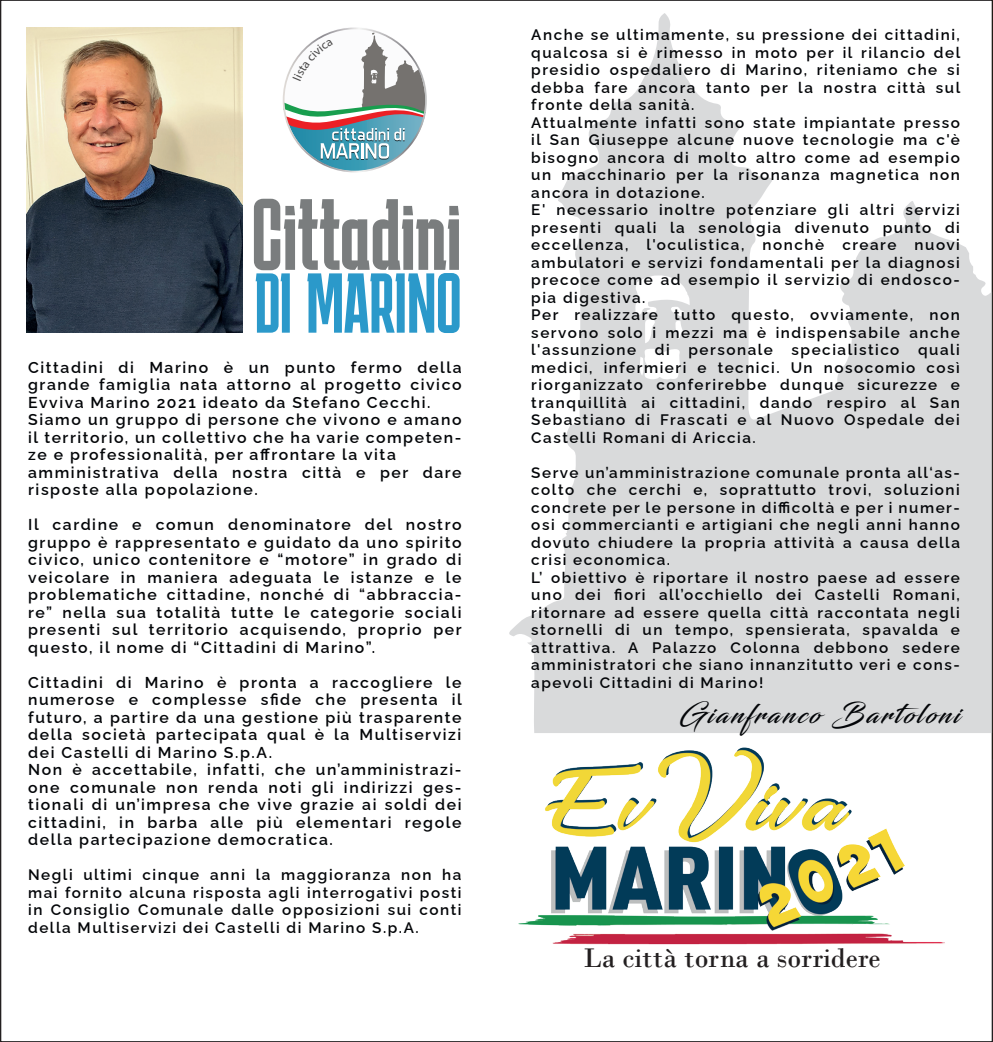
<style>
.page{position:relative;width:993px;height:1042px;background:#fff}
.page>*{position:absolute;margin:0;border:0;box-sizing:border-box;transform-origin:0 0}
.t1{font:100.98px "Karantina";color:#7a7d7e}
.t2{font:84.7px "Karantina";color:#2b99ca}
.t3{font:28.18px "Bodoni";color:#231f20}
.t4{font:26.25px "Blacksword";letter-spacing:.1em;color:#030508}
.t5{font:600 15.75px/17.5px "Raleway";letter-spacing:.1em;color:#030508}
.t6{font:600 15.22px/17.5px "Raleway";letter-spacing:.1em;color:#030508}
</style>
<div class="page">
<img style="left:27px;top:27px;width:215px;height:306px">
<svg style="left:509px;top:13px;width:482px;height:720px;fill:#d9dadb"></svg>
<img style="left:509px;top:724px;width:480px;height:221px">
<svg style="left:283px;top:28px;width:144px;height:144px"></svg>
<h1 class="t1" style="left:252px;top:184px;width:210px">Cittadini</h1>
<h2 class="t2" style="left:255px;top:261px;width:207px">DI MARINO</h2>
<p class="t5" style="left:28px;top:357px;width:435px">Cittadini di Marino è un punto fermo della grande famiglia nata attorno al progetto civico Evviva Marino 2021 ideato da Stefano Cecchi.<br>Siamo un gruppo di persone che vivono e amano il territorio, un collettivo che ha varie competen&shy;ze e professionalità, per affrontare la vita amministrativa della nostra città e per dare risposte alla popolazione.</p>
<p class="t5" style="left:28px;top:514px;width:435px;text-align:justify">Il cardine e comun denominatore del nostro gruppo è rappresentato e guidato da uno spirito civico, unico contenitore e “motore” in grado di veicolare in maniera adeguata le istanze e le problematiche cittadine, nonché di “abbraccia&shy;re” nella sua totalità tutte le categorie sociali presenti sul territorio acquisendo, proprio per questo, il nome di “Cittadini di Marino”.</p>
<p class="t5" style="left:28px;top:672px;width:435px">Cittadini di Marino è pronta a raccogliere le numerose e complesse sfide che presenta il futuro, a partire da una gestione più trasparente della società partecipata qual è la Multiservizi dei Castelli di Marino S.p.A.<br>Non è accettabile, infatti, che un’amministrazi&shy;one comunale non renda noti gli indirizzi ges&shy;tionali di un’impresa che vive grazie ai soldi dei cittadini, in barba alle più elementari regole della partecipazione democratica.</p>
<p class="t6" style="left:28px;top:864px;width:435px;text-align:justify">Negli ultimi cinque anni la maggioranza non ha mai fornito alcuna risposta agli interrogativi posti in Consiglio Comunale dalle opposizioni sui conti della Multiservizi dei Castelli di Marino S.p.A.</p>
<p class="t6" style="left:531px;top:25px;width:430px">Anche se ultimamente, su pressione dei cittadini, qualcosa si è rimesso in moto per il rilancio del presidio ospedaliero di Marino, riteniamo che si debba fare ancora tanto per la nostra città sul fronte della sanità.<br>Attualmente infatti sono state impiantate presso il San Giuseppe alcune nuove tecnologie ma c'è bisogno ancora di molto altro come ad esempio un macchinario per la risonanza magnetica non ancora in dotazione.<br>E' necessario inoltre potenziare gli altri servizi presenti quali la senologia divenuto punto di eccellenza, l'oculistica, nonchè creare nuovi ambulatori e servizi fondamentali per la diagnosi precoce come ad esempio il servizio di endosco&shy;pia digestiva.<br>Per realizzare tutto questo, ovviamente, non servono solo i mezzi ma è indispensabile anche l'assunzione di personale specialistico quali medici, infermieri e tecnici. Un nosocomio così riorganizzato conferirebbe dunque sicurezze e tranquillità ai cittadini, dando respiro al San Sebastiano di Frascati e al Nuovo Ospedale dei Castelli Romani di Ariccia.</p>
<p class="t6" style="left:531px;top:462px;width:430px">Serve un’amministrazione comunale pronta all‘as&shy;colto che cerchi e, soprattutto trovi, soluzioni concrete per le persone in difficoltà e per i numer&shy;osi commercianti e artigiani che negli anni hanno dovuto chiudere la propria attività a causa della crisi economica.<br>L’ obiettivo è riportare il nostro paese ad essere uno dei fiori all’occhiello dei Castelli Romani, ritornare ad essere quella città raccontata negli stornelli di un tempo, spensierata, spavalda e attrattiva. A Palazzo Colonna debbono sedere amministratori che siano innanzitutto veri e cons&shy;apevoli Cittadini di Marino!</p>
<h3 class="t4" style="left:679px;top:699px;width:282px">Gianfranco Bartoloni</h3>
<h3 class="t3" style="left:583px;top:941px;width:299px">La città torna a sorridere</h3>
</div>
